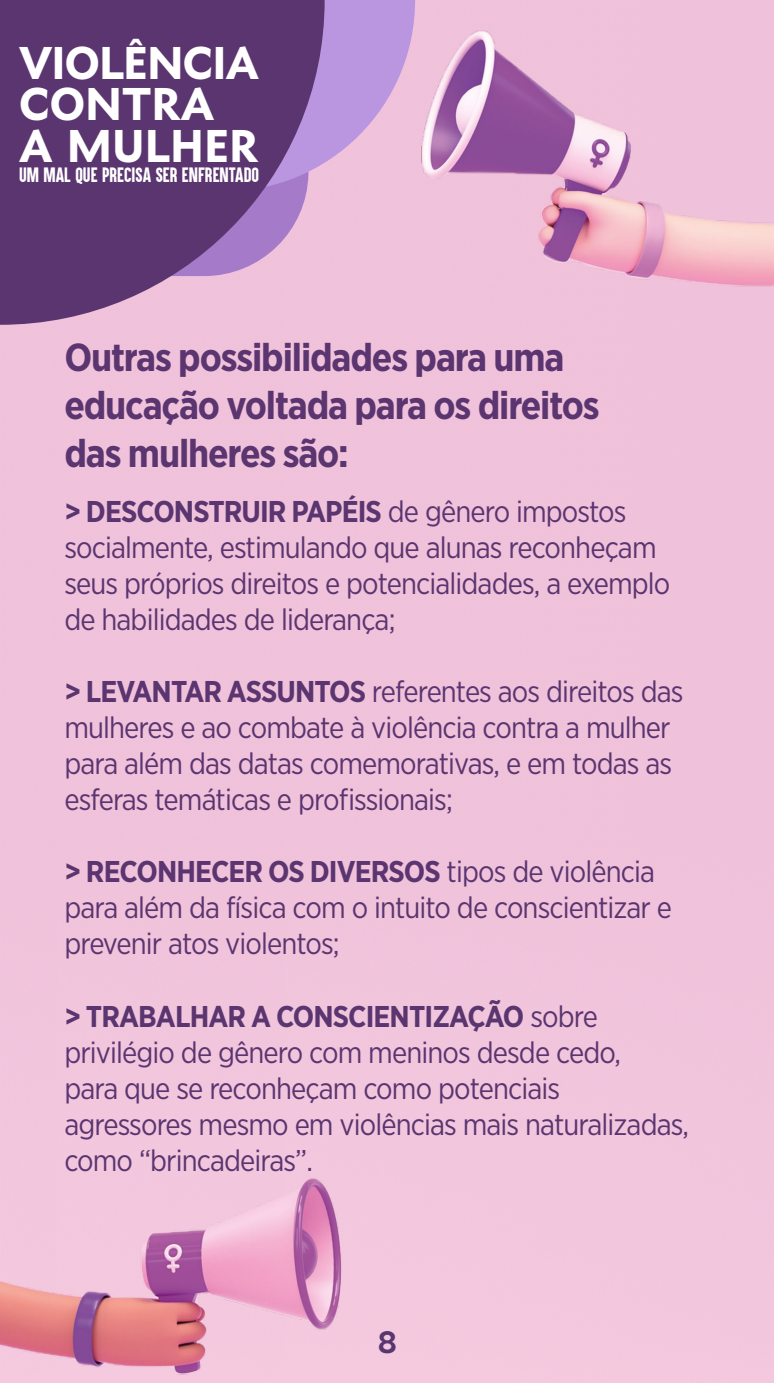
<style>
.page{position:relative;width:774px;height:1383px;background:#fff}
.page>*{position:absolute;margin:0;border:0;box-sizing:border-box;transform-origin:0 0}
.t1{font:900 41.4px/41.4px "Metro Nova Pro";color:#fff}
.t2{font:700 39px/48px "Gotham Narrow";letter-spacing:-.03em;color:#5b3570}
.t3{font:30px/36px "Gotham Narrow";letter-spacing:-.03em;color:#5b3570}
.t4{font:500 27px "Keep Calm";color:#5b3570}
.t5{font:17.1px "Aku&Kamu";color:#fff}
.s1{font-weight:700}
</style>
<div class="page">
<img style="left:389px;top:27px;width:385px;height:269px">
<img style="left:0;top:1170px;width:385px;height:212px">
<svg style="left:325px;top:0;width:90px;height:276px;background:#d8afdc"></svg>
<svg style="left:0;top:0;width:325px;height:325px;background:#734c84"></svg>
<h1 class="t1" style="left:19px;top:42px;width:242px">VIOLÊNCIA<br>CONTRA<br>A MULHER</h1>
<p class="t5" style="left:19px;top:164px;width:241px">UM MAL QUE PRECISA SER ENFRENTADO</p>
<h2 class="t2" style="left:64px;top:333px;width:537px">OUTRAS POSSIBILIDADES PARA UMA<br>EDUCAÇÃO VOLTADA PARA OS DIREITOS<br>DAS MULHERES SÃO:</h2>
<p class="t3" style="left:64px;top:493px;width:608px"><span class="s1">&gt; DESCONSTRUIR PAPÉIS</span> de gênero impostos socialmente, estimulando que alunas reconheçam seus próprios direitos e potencialidades, a exemplo de habilidades de liderança;</p>
<p class="t3" style="left:64px;top:673px;width:621px"><span class="s1">&gt; LEVANTAR ASSUNTOS</span> referentes aos direitos das mulheres e ao combate à violência contra a mulher para além das datas comemorativas, e em todas as esferas temáticas e profissionais;</p>
<p class="t3" style="left:64px;top:853px;width:609px"><span class="s1">&gt; RECONHECER OS DIVERSOS</span> tipos de violência para além da física com o intuito de conscientizar e prevenir atos violentos;</p>
<p class="t3" style="left:64px;top:997px;width:626px"><span class="s1">&gt; TRABALHAR A CONSCIENTIZAÇÃO</span> sobre privilégio de gênero com meninos desde cedo,<br>para que se reconheçam como potenciais agressores mesmo em violências mais naturalizadas, como “brincadeiras”.</p>
<p class="t4" style="left:377px;top:1319px;width:21px">8</p>
</div>
